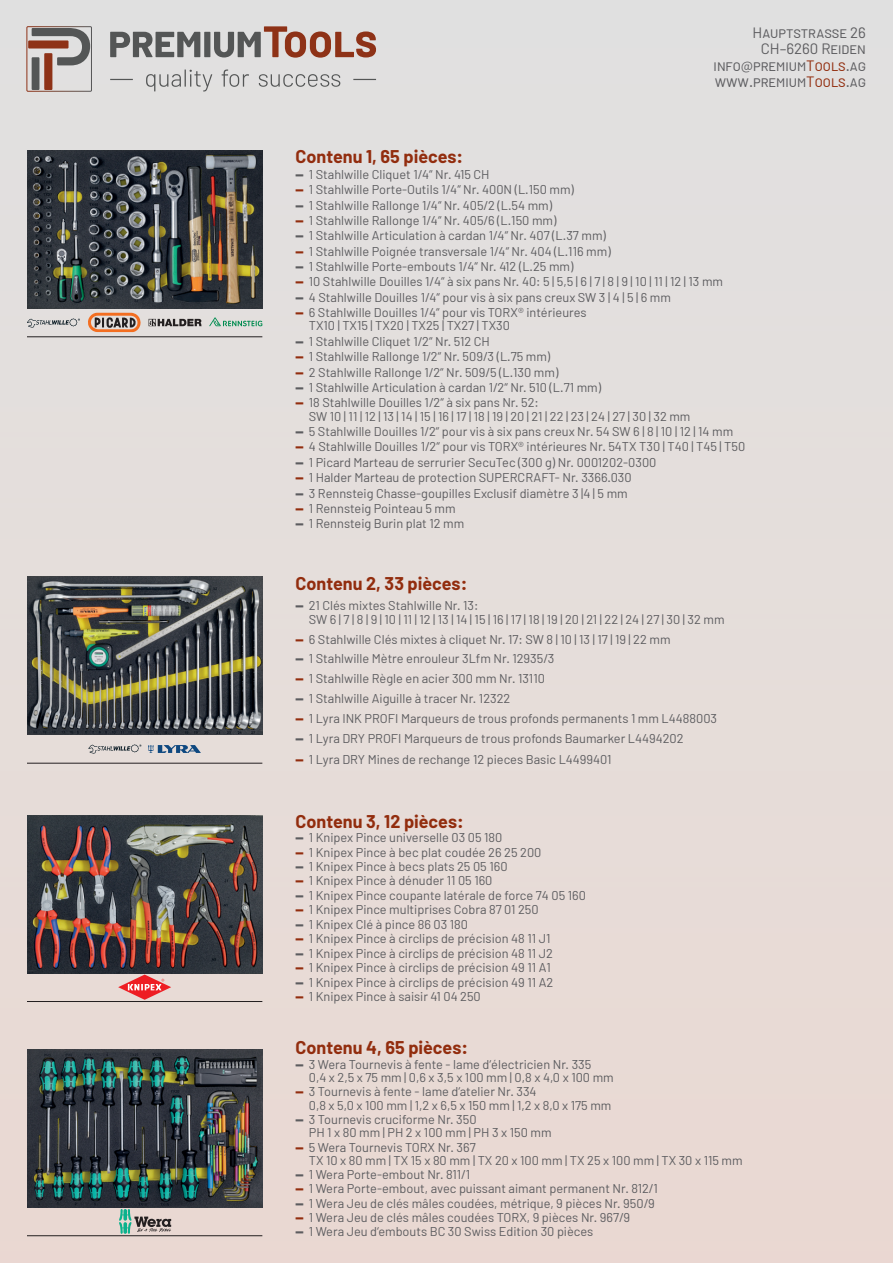
<style>
.page{position:relative;width:893px;height:1263px;background:#e5deda}
.page>*{position:absolute;margin:0;border:0;box-sizing:border-box;transform-origin:0 0}
.t1{font:700 18px "Barlow";color:#922d0e}
.t2{font:15px/16.5px "Barlow";color:#5c5c5f;text-align:right}
.t3{font:12.75px/13.5px "Barlow";color:#5c5c5f}
.s1{color:#922d0e}
.s2{font-weight:900}
.s3{font-weight:900;color:#922d0e}
</style>
<div class="page">
<svg style="left:110px;top:32px;width:90px;height:25px"></svg>
<div style="left:204px;top:32px;width:6px;height:25px;background:#545656"></div>
<svg style="left:214px;top:26px;width:162px;height:32px"></svg>
<svg style="left:146px;top:70px;width:66px;height:22px"></svg>
<svg style="left:222px;top:70px;width:27px;height:17px"></svg>
<svg style="left:259px;top:74px;width:81px;height:13px"></svg>
<div style="left:32px;top:57px;width:7px;height:33px;background:#545656"></div>
<svg style="left:32px;top:29px;width:58px;height:36px"></svg>
<div style="left:28px;top:40px;width:41px;height:9px;background:#8e3217"></div>
<div style="left:44px;top:53px;width:8px;height:37px;background:#8e3217"></div>
<div style="left:27px;top:27px;width:65px;height:64px;border:1px solid #fff"></div>
<svg style="left:110px;top:79px;width:23px;height:1px"></svg>
<svg style="left:353px;top:79px;width:23px;height:1px"></svg>
<img style="left:27px;top:577px;width:235px;height:158px">
<svg style="left:88px;top:744px;width:53px;height:10px"></svg>
<svg style="left:148px;top:745px;width:53px;height:8px"></svg>
<hr style="left:27px;top:763px;width:235px;height:1px;background:#231f20">
<img style="left:27px;top:151px;width:235px;height:157px">
<svg style="left:27px;top:318px;width:53px;height:10px"></svg>
<svg style="left:88px;top:313px;width:53px;height:19px"></svg>
<svg style="left:149px;top:319px;width:53px;height:7px"></svg>
<svg style="left:209px;top:317px;width:53px;height:9px"></svg>
<hr style="left:27px;top:336px;width:235px;height:1px;background:#231f20">
<img style="left:27px;top:815px;width:235px;height:158px">
<hr style="left:27px;top:1001px;width:235px;height:1px;background:#231f20">
<svg style="left:118px;top:974px;width:53px;height:26px"></svg>
<img style="left:27px;top:1049px;width:235px;height:158px">
<hr style="left:27px;top:1235px;width:235px;height:1px;background:#231f20">
<svg style="left:119px;top:1209px;width:52px;height:25px"></svg>
<p class="t2" style="left:714px;top:24px;width:154px">Hauptstrasse 26<br>CH–6260 Reiden info@premium<span class="s1">Tools</span>.ag www.premium<span class="s1">Tools</span>.ag</p>
<h1 class="t1" style="left:296px;top:146px;width:169px">Contenu 1, 65 pièces:</h1>
<p class="t3" style="left:296px;top:167px;width:196px"><span class="s2">—</span> 1 Stahlwille Cliquet 1/4“ Nr. 415 CH</p>
<p class="t3" style="left:296px;top:182px;width:280px"><span class="s3">—</span> 1 Stahlwille Porte-Outils 1/4“ Nr. 400N (L.150 mm)</p>
<p class="t3" style="left:296px;top:198px;width:258px"><span class="s2">—</span> 1 Stahlwille Rallonge 1/4“ Nr. 405/2 (L.54 mm)</p>
<p class="t3" style="left:296px;top:213px;width:262px"><span class="s3">—</span> 1 Stahlwille Rallonge 1/4“ Nr. 405/6 (L.150 mm)</p>
<p class="t3" style="left:296px;top:229px;width:312px"><span class="s2">—</span> 1 Stahlwille Articulation à cardan 1/4“ Nr. 407 (L.37 mm)</p>
<p class="t3" style="left:296px;top:244px;width:317px"><span class="s3">—</span> 1 Stahlwille Poignée transversale 1/4“ Nr. 404 (L.116 mm)</p>
<p class="t3" style="left:296px;top:259px;width:279px"><span class="s2">—</span> 1 Stahlwille Porte-embouts 1/4“ Nr. 412 (L.25 mm)</p>
<p class="t3" style="left:296px;top:275px;width:429px"><span class="s3">—</span> 10 Stahlwille Douilles 1/4“ à six pans Nr. 40: 5 | 5,5 | 6 | 7 | 8 | 9 | 10 | 11 | 12 | 13 mm</p>
<p class="t3" style="left:296px;top:290px;width:377px"><span class="s2">—</span> 4 Stahlwille Douilles 1/4“ pour vis à six pans creux SW 3 | 4 | 5 | 6 mm</p>
<p class="t3" style="left:309px;top:305px;width:279px;text-indent:-13px"><span class="s3">—</span> 6 Stahlwille Douilles 1/4“ pour vis TORX® intérieures<br>TX10 | TX15 | TX20 | TX25 | TX27 | TX30</p>
<p class="t3" style="left:296px;top:334px;width:196px"><span class="s2">—</span> 1 Stahlwille Cliquet 1/2“ Nr. 512 CH</p>
<p class="t3" style="left:296px;top:349px;width:256px"><span class="s3">—</span> 1 Stahlwille Rallonge 1/2“ Nr. 509/3 (L.75 mm)</p>
<p class="t3" style="left:296px;top:365px;width:264px"><span class="s3">—</span> 2 Stahlwille Rallonge 1/2“ Nr. 509/5 (L.130 mm)</p>
<p class="t3" style="left:296px;top:380px;width:307px"><span class="s2">—</span> 1 Stahlwille Articulation à cardan 1/2“ Nr. 510 (L.71 mm)</p>
<p class="t3" style="left:309px;top:396px;width:383px;text-indent:-13px"><span class="s3">—</span> 18 Stahlwille Douilles 1/2“ à six pans Nr. 52:<br>SW 10 | 11 | 12 | 13 | 14 | 15 | 16 | 17 | 18 | 19 | 20 | 21 | 22 | 23 | 24 | 27 | 30 | 32 mm</p>
<p class="t3" style="left:296px;top:424px;width:439px"><span class="s2">—</span> 5 Stahlwille Douilles 1/2“ pour vis à six pans creux Nr. 54 SW 6 | 8 | 10 | 12 | 14 mm</p>
<p class="t3" style="left:296px;top:440px;width:451px"><span class="s3">—</span> 4 Stahlwille Douilles 1/2“ pour vis TORX® intérieures Nr. 54TX T30 | T40 | T45 | T50</p>
<p class="t3" style="left:296px;top:455px;width:362px"><span class="s2">—</span> 1 Picard Marteau de serrurier SecuTec (300 g) Nr. 0001202-0300</p>
<p class="t3" style="left:296px;top:470px;width:338px"><span class="s3">—</span> 1 Halder Marteau de protection SUPERCRAFT- Nr. 3366.030</p>
<p class="t3" style="left:296px;top:486px;width:334px"><span class="s2">—</span> 3 Rennsteig Chasse-goupilles Exclusif diamètre 3 |4 | 5 mm</p>
<p class="t3" style="left:296px;top:501px;width:162px"><span class="s3">—</span> 1 Rennsteig Pointeau 5 mm</p>
<p class="t3" style="left:296px;top:516px;width:170px"><span class="s2">—</span> 1 Rennsteig Burin plat 12 mm</p>
<h1 class="t1" style="left:296px;top:573px;width:173px">Contenu 2, 33 pièces:</h1>
<p class="t3" style="left:309px;top:598px;width:417px;text-indent:-13px"><span class="s2">—</span> 21 Clés mixtes Stahlwille Nr. 13:<br>SW 6 | 7 | 8 | 9 | 10 | 11 | 12 | 13 | 14 | 15 | 16 | 17 | 18 | 19 | 20 | 21 | 22 | 24 | 27 | 30 | 32 mm</p>
<p class="t3" style="left:296px;top:632px;width:377px"><span class="s3">—</span> 6 Stahlwille Clés mixtes à cliquet Nr. 17: SW 8 | 10 | 13 | 17 | 19 | 22 mm</p>
<p class="t3" style="left:296px;top:652px;width:260px"><span class="s2">—</span> 1 Stahlwille Mètre enrouleur 3Lfm Nr. 12935/3</p>
<p class="t3" style="left:296px;top:671px;width:251px"><span class="s3">—</span> 1 Stahlwille Règle en acier 300 mm Nr. 13110</p>
<p class="t3" style="left:296px;top:691px;width:216px"><span class="s2">—</span> 1 Stahlwille Aiguille à tracer Nr. 12322</p>
<p class="t3" style="left:296px;top:711px;width:423px"><span class="s3">—</span> 1 Lyra INK PROFI Marqueurs de trous profonds permanents 1 mm L4488003</p>
<p class="t3" style="left:296px;top:731px;width:390px"><span class="s2">—</span> 1 Lyra DRY PROFI Marqueurs de trous profonds Baumarker L4494202</p>
<p class="t3" style="left:296px;top:752px;width:317px"><span class="s3">—</span> 1 Lyra DRY Mines de rechange 12 pieces Basic L4499401</p>
<h1 class="t1" style="left:296px;top:810px;width:170px">Contenu 3, 12 pièces:</h1>
<p class="t3" style="left:296px;top:830px;width:208px"><span class="s2">—</span> 1 Knipex Pince universelle 03 05 180</p>
<p class="t3" style="left:296px;top:845px;width:247px"><span class="s3">—</span> 1 Knipex Pince à bec plat coudée 26 25 200</p>
<p class="t3" style="left:296px;top:859px;width:213px"><span class="s2">—</span> 1 Knipex Pince à becs plats 25 05 160</p>
<p class="t3" style="left:296px;top:874px;width:198px"><span class="s3">—</span> 1 Knipex Pince à dénuder 11 05 160</p>
<p class="t3" style="left:296px;top:888px;width:292px"><span class="s2">—</span> 1 Knipex Pince coupante latérale de force 74 05 160</p>
<p class="t3" style="left:296px;top:903px;width:245px"><span class="s3">—</span> 1 Knipex Pince multiprises Cobra 87 01 250</p>
<p class="t3" style="left:296px;top:917px;width:174px"><span class="s2">—</span> 1 Knipex Clé à pince 86 03 180</p>
<p class="t3" style="left:296px;top:932px;width:256px"><span class="s3">—</span> 1 Knipex Pince à circlips de précision 48 11 J1</p>
<p class="t3" style="left:296px;top:946px;width:259px"><span class="s2">—</span> 1 Knipex Pince à circlips de précision 48 11 J2</p>
<p class="t3" style="left:296px;top:961px;width:257px"><span class="s3">—</span> 1 Knipex Pince à circlips de précision 49 11 A1</p>
<p class="t3" style="left:296px;top:975px;width:259px"><span class="s2">—</span> 1 Knipex Pince à circlips de précision 49 11 A2</p>
<p class="t3" style="left:296px;top:989px;width:187px"><span class="s3">—</span> 1 Knipex Pince à saisir 41 04 250</p>
<h1 class="t1" style="left:296px;top:1037px;width:174px">Contenu 4, 65 pièces:</h1>
<p class="t3" style="left:309px;top:1057px;width:306px;text-indent:-13px"><span class="s2">—</span> 3 Wera Tournevis à fente - lame d‘électricien Nr. 335<br>0,4 x 2,5 x 75 mm | 0,6 x 3,5 x 100 mm | 0,8 x 4,0 x 100 mm</p>
<p class="t3" style="left:309px;top:1085px;width:304px;text-indent:-13px"><span class="s3">—</span> 3 Tournevis à fente - lame d‘atelier Nr. 334<br>0,8 x 5,0 x 100 mm | 1,2 x 6,5 x 150 mm | 1,2 x 8,0 x 175 mm</p>
<p class="t3" style="left:309px;top:1112px;width:244px;text-indent:-13px"><span class="s2">—</span> 3 Tournevis cruciforme Nr. 350<br>PH 1 x 80 mm | PH 2 x 100 mm | PH 3 x 150 mm</p>
<p class="t3" style="left:309px;top:1140px;width:435px;text-indent:-13px"><span class="s3">—</span> 5 Wera Tournevis TORX Nr. 367<br>TX 10 x 80 mm | TX 15 x 80 mm | TX 20 x 100 mm | TX 25 x 100 mm | TX 30 x 115 mm</p>
<p class="t3" style="left:296px;top:1168px;width:176px"><span class="s2">—</span> 1 Wera Porte-embout Nr. 811/1</p>
<p class="t3" style="left:296px;top:1182px;width:364px"><span class="s3">—</span> 1 Wera Porte-embout, avec puissant aimant permanent Nr. 812/1</p>
<p class="t3" style="left:296px;top:1196px;width:361px"><span class="s2">—</span> 1 Wera Jeu de clés mâles coudées, métrique, 9 pièces Nr. 950/9</p>
<p class="t3" style="left:296px;top:1210px;width:336px"><span class="s3">—</span> 1 Wera Jeu de clés mâles coudées TORX, 9 pièces Nr. 967/9</p>
<p class="t3" style="left:296px;top:1224px;width:299px"><span class="s2">—</span> 1 Wera Jeu d‘embouts BC 30 Swiss Edition 30 pièces</p>
</div>
